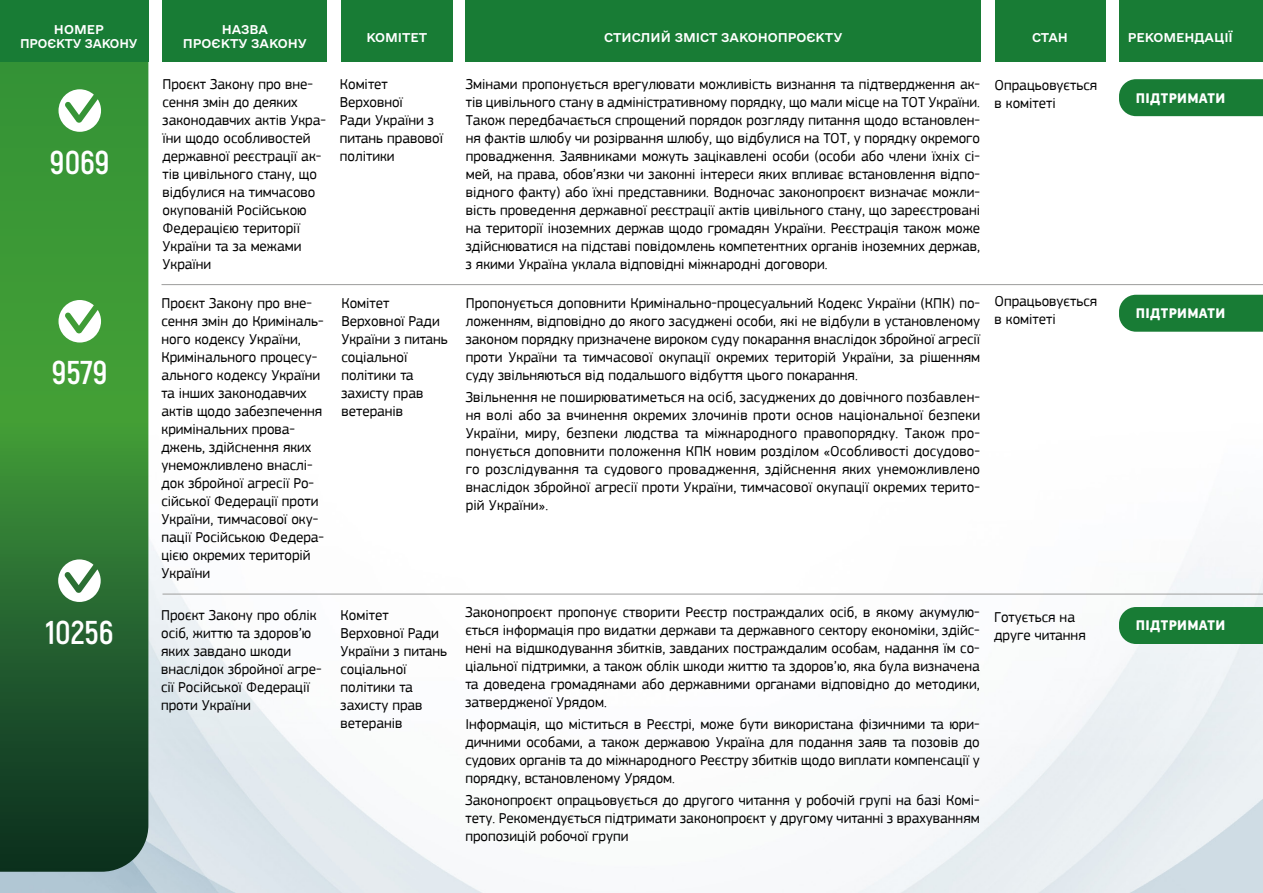
<style>
.page{position:relative;width:1263px;height:893px;background:#fff}
.page>*{position:absolute;margin:0;border:0;box-sizing:border-box;transform-origin:0 0}
.t1{font:700 33px "Akrobat";color:#fff}
.t2{font:15px/18px "PF Square Sans Pro";color:#000}
.t3{font:700 14.4px "PF Square Sans Pro";letter-spacing:.025em;color:#fff}
.t4{font:12px/14.4px "e Ukraine Medium";color:#fff;text-align:center}
</style>
<div class="page">
<img style="left:0;top:13px;width:1263px;height:880px">
<svg style="left:0;top:62px;width:148px;height:810px;background:#2f7a31"></svg>
<div style="left:1119px;top:79px;width:144px;height:37px;background:#187c35"></div>
<hr style="left:162px;top:284px;width:1101px;height:1px;background:#9d9d9c">
<div style="left:1119px;top:295px;width:144px;height:37px;background:#187c35"></div>
<svg style="left:59px;top:89px;width:42px;height:43px"></svg>
<svg style="left:59px;top:300px;width:42px;height:42px"></svg>
<div style="left:994px;top:0;width:111px;height:62px;background:#187c35"></div>
<div style="left:1119px;top:0;width:144px;height:62px;background:#187c35"></div>
<div style="left:466px;top:0;width:515px;height:62px;background:#187c35"></div>
<div style="left:163px;top:0;width:164px;height:62px;background:#187c35"></div>
<div style="left:341px;top:0;width:111px;height:62px;background:#187c35"></div>
<div style="left:0;top:0;width:148px;height:62px;background:#187c35"></div>
<hr style="left:162px;top:594px;width:1101px;height:1px;background:#9d9d9c">
<div style="left:1119px;top:607px;width:144px;height:37px;background:#187c35"></div>
<svg style="left:58px;top:559px;width:43px;height:43px"></svg>
<p class="t4" style="left:20px;top:23px;width:119px">НОМЕР<br>ПРОЄКТУ ЗАКОНУ</p>
<h1 class="t1" style="left:50px;top:142px;width:61px">9069</h1>
<h1 class="t1" style="left:52px;top:352px;width:57px">9579</h1>
<h1 class="t1" style="left:45px;top:612px;width:70px">10256</h1>
<p class="t4" style="left:183px;top:23px;width:125px">НАЗВА<br>ПРОЄКТУ ЗАКОНУ</p>
<p class="t4" style="left:366px;top:31px;width:62px">КОМІТЕТ</p>
<p class="t4" style="left:604px;top:31px;width:240px">СТИСЛИЙ ЗМІСТ ЗАКОНОПРОЄКТУ</p>
<p class="t4" style="left:1032px;top:31px;width:38px">СТАН</p>
<p class="t4" style="left:1128px;top:31px;width:107px">РЕКОМЕНДАЦІЇ</p>
<p class="t2" style="left:163px;top:76px;width:165px">Проєкт Закону про вне&shy;сення змін до деяких законодавчих актів Укра&shy;їни щодо особливостей державної реєстрації ак&shy;тів цивільного стану, що відбулися на тимчасово окупованій Російською<br>Федерацією території<br>України та за межами<br>України</p>
<p class="t2" style="left:994px;top:77px;width:104px">Опрацьовується в комітеті</p>
<p class="t2" style="left:466px;top:76px;width:516px;text-align:justify">Змінами пропонується врегулювати можливість визнання та підтвердження ак&shy;тів цивільного стану в адміністративному порядку, що мали місце на ТОТ України.<br>Також передбачається спрощений порядок розгляду питання щодо встановлен&shy;ня фактів шлюбу чи розірвання шлюбу, що відбулися на ТОТ, у порядку окремого провадження. Заявниками можуть зацікавлені особи (особи або члени їхніх сі&shy;мей, на права, обов’язки чи законні інтереси яких впливає встановлення відпо&shy;відного факту) або їхні представники. Водночас законопроєкт визначає можли&shy;вість проведення державної реєстрації актів цивільного стану, що зареєстровані на території іноземних держав щодо громадян України. Реєстрація також може здійснюватися на підставі повідомлень компетентних органів іноземних держав, з якими Україна уклала відповідні міжнародні договори.</p>
<p class="t2" style="left:340px;top:75px;width:105px">Комітет<br>Верховної<br>Ради України з питань правової політики</p>
<p class="t2" style="left:161px;top:294px;width:164px">Проєкт Закону про вне&shy;сення змін до Криміналь&shy;ного кодексу України,<br>Кримінального процесу&shy;ального кодексу України та інших законодавчих актів щодо забезпечення кримінальних прова&shy;джень, здійснення яких унеможливлено внаслі&shy;док збройної агресії Ро&shy;сійської Федерації проти<br>України, тимчасової оку&shy;пації Російською Федера&shy;цією окремих територій<br>України</p>
<p class="t2" style="left:341px;top:294px;width:108px">Комітет<br>Верховної Ради<br>України з питань соціальної політики та захисту прав ветеранів</p>
<p class="t2" style="left:994px;top:292px;width:104px">Опрацьовується в комітеті</p>
<p class="t2" style="left:466px;top:294px;width:516px;text-align:justify">Пропонується доповнити Кримінально-процесуальний Кодекс України (КПК) по&shy;ложенням, відповідно до якого засуджені особи, які не відбули в установленому законом порядку призначене вироком суду покарання внаслідок збройної агресії проти України та тимчасової окупації окремих територій України, за рішенням суду звільняються від подальшого відбуття цього покарання.</p>
<p class="t2" style="left:466px;top:388px;width:516px;text-align:justify">Звільнення не поширюватиметься на осіб, засуджених до довічного позбавлен&shy;ня волі або за вчинення окремих злочинів проти основ національної безпеки України, миру, безпеки людства та міжнародного правопорядку. Також про&shy;понується доповнити положення КПК новим розділом «Особливості досудово&shy;го розслідування та судового провадження, здійснення яких унеможливлено внаслідок збройної агресії проти України, тимчасової окупації окремих терито&shy;рій України».</p>
<p class="t3" style="left:1136px;top:89px;width:91px">ПІДТРИМАТИ</p>
<p class="t3" style="left:1136px;top:305px;width:91px">ПІДТРИМАТИ</p>
<p class="t2" style="left:465px;top:603px;width:516px;text-align:justify">Законопроєкт пропонує створити Реєстр постраждалих осіб, в якому акумулю&shy;ється інформація про видатки держави та державного сектору економіки, здійс&shy;нені на відшкодування збитків, завданих постраждалим особам, надання їм со&shy;ціальної підтримки, а також облік шкоди життю та здоров’ю, яка була визначена та доведена громадянами або державними органами відповідно до методики, затвердженої Урядом.</p>
<p class="t2" style="left:465px;top:715px;width:516px;text-align:justify">Інформація, що міститься в Реєстрі, може бути використана фізичними та юри&shy;дичними особами, а також державою Україна для подання заяв та позовів до судових органів та до міжнародного Реєстру збитків щодо виплати компенсації у порядку, встановленому Урядом.</p>
<p class="t2" style="left:465px;top:791px;width:516px;text-align:justify">Законопроєкт опрацьовується до другого читання у робочій групі на базі Комі&shy;тету. Рекомендується підтримати законопроєкт у другому читанні з врахуванням пропозицій робочої групи</p>
<p class="t2" style="left:161px;top:606px;width:162px">Проєкт Закону про облік осіб, життю та здоров’ю яких завдано шкоди внаслідок збройної агре&shy;сії Російської Федерації проти України</p>
<p class="t2" style="left:341px;top:606px;width:108px">Комітет<br>Верховної Ради<br>України з питань соціальної політики та захисту прав ветеранів</p>
<p class="t2" style="left:994px;top:608px;width:93px">Готується на друге читання</p>
<p class="t3" style="left:1136px;top:617px;width:91px">ПІДТРИМАТИ</p>
</div>
